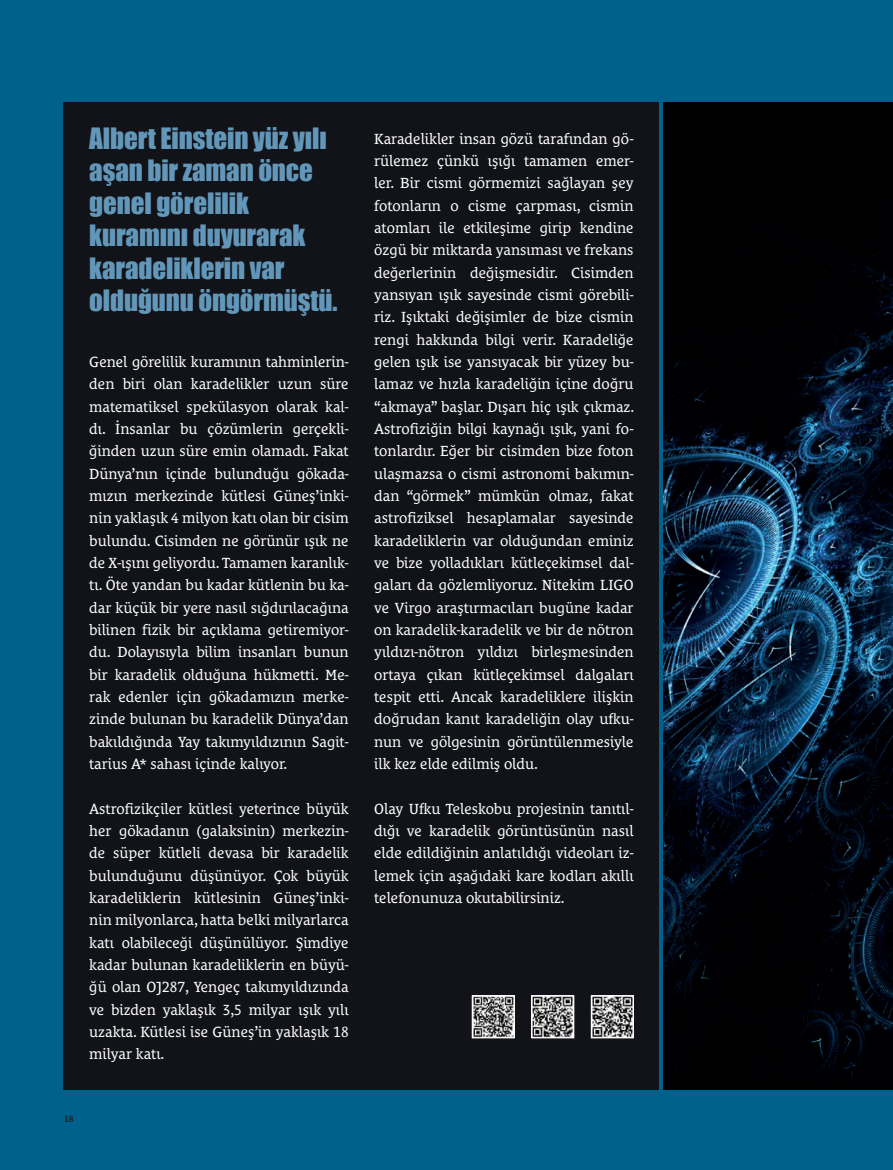
<style>
.page{position:relative;width:893px;height:1170px;background:#fff}
.page>*{position:absolute;margin:0;border:0;box-sizing:border-box;transform-origin:0 0}
.t1{font:27px/32.4px "Impact";letter-spacing:-.005em;color:#6297b9}
.t2{font:15px/22.4px "Le Monde Courrier Pro";color:#fff;text-align:justify}
.t3{font:700 10.35px "Minion Pro";color:#231f20}
</style>
<div class="page">
<div style="left:0;top:0;width:893px;height:1169px;background:#00618d"></div>
<img style="left:663px;top:102px;width:230px;height:987px">
<div style="left:64px;top:102px;width:595px;height:987px;background:#111319"></div>
<img style="left:474px;top:997px;width:38px;height:38px">
<div style="left:472px;top:995px;width:42px;height:42px;border:1px solid #fff"></div>
<img style="left:533px;top:997px;width:39px;height:38px">
<div style="left:531px;top:995px;width:43px;height:42px;border:1px solid #fff"></div>
<img style="left:593px;top:997px;width:39px;height:38px">
<div style="left:591px;top:995px;width:43px;height:42px;border:1px solid #fff"></div>
<h1 class="t1" style="left:89px;top:121px;width:250px">Albert Einstein yüz yılı aşan bir zaman önce genel görelilik kuramını duyurarak karadeliklerin var olduğunu öngörmüştü.</h1>
<p class="t2" style="left:89px;top:349px;width:261px">Genel görelilik kuramının tahminlerin&shy;den biri olan karadelikler uzun süre matematiksel spekülasyon olarak kal&shy;dı. İnsanlar bu çözümlerin gerçekli&shy;ğinden uzun süre emin olamadı. Fakat Dünya’nın içinde bulunduğu gökada&shy;mızın merkezinde kütlesi Güneş’inki&shy;nin yaklaşık 4 milyon katı olan bir cisim bulundu. Cisimden ne görünür ışık ne de X-ışını geliyordu. Tamamen karanlık&shy;tı. Öte yandan bu kadar kütlenin bu ka&shy;dar küçük bir yere nasıl sığdırılacağına bilinen fizik bir açıklama getiremiyor&shy;du. Dolayısıyla bilim insanları bunun bir karadelik olduğuna hükmetti. Me&shy;rak edenler için gökadamızın merke&shy;zinde bulunan bu karadelik Dünya’dan bakıldığında Yay takımyıldızının Sagit&shy;tarius A* sahası içinde kalıyor.</p>
<p class="t2" style="left:89px;top:795px;width:261px">Astrofizikçiler kütlesi yeterince büyük her gökadanın (galaksinin) merkezin&shy;de süper kütleli devasa bir karadelik bulunduğunu düşünüyor. Çok büyük karadeliklerin kütlesinin Güneş’inki&shy;nin milyonlarca, hatta belki milyarlarca katı olabileceği düşünülüyor. Şimdiye kadar bulunan karadeliklerin en büyü&shy;ğü olan OJ287, Yengeç takımyıldızında ve bizden yaklaşık 3,5 milyar ışık yılı uzakta. Kütlesi ise Güneş’in yaklaşık 18 milyar katı.</p>
<p class="t3" style="left:64px;top:1111px;width:11px">18</p>
<p class="t2" style="left:374px;top:125px;width:262px">Karadelikler insan gözü tarafından gö&shy;rülemez çünkü ışığı tamamen emer&shy;ler. Bir cismi görmemizi sağlayan şey fotonların o cisme çarpması, cismin atomları ile etkileşime girip kendine özgü bir miktarda yansıması ve frekans değerlerinin değişmesidir. Cisimden yansıyan ışık sayesinde cismi görebili&shy;riz. Işıktaki değişimler de bize cismin rengi hakkında bilgi verir. Karadeliğe gelen ışık ise yansıyacak bir yüzey bu&shy;lamaz ve hızla karadeliğin içine doğru “akmaya” başlar. Dışarı hiç ışık çıkmaz.<br>Astrofiziğin bilgi kaynağı ışık, yani fo&shy;tonlardır. Eğer bir cisimden bize foton ulaşmazsa o cismi astronomi bakımın&shy;dan “görmek” mümkün olmaz, fakat astrofiziksel hesaplamalar sayesinde karadeliklerin var olduğundan eminiz ve bize yolladıkları kütleçekimsel dal&shy;gaları da gözlemliyoruz. Nitekim LIGO ve Virgo araştırmacıları bugüne kadar on karadelik-karadelik ve bir de nötron yıldızı-nötron yıldızı birleşmesinden ortaya çıkan kütleçekimsel dalgaları tespit etti. Ancak karadeliklere ilişkin doğrudan kanıt karadeliğin olay ufku&shy;nun ve gölgesinin görüntülenmesiyle ilk kez elde edilmiş oldu.</p>
<p class="t2" style="left:374px;top:795px;width:261px">Olay Ufku Teleskobu projesinin tanıtıl&shy;dığı ve karadelik görüntüsünün nasıl elde edildiğinin anlatıldığı videoları iz&shy;lemek için aşağıdaki kare kodları akıllı telefonunuza okutabilirsiniz.</p>
</div>
